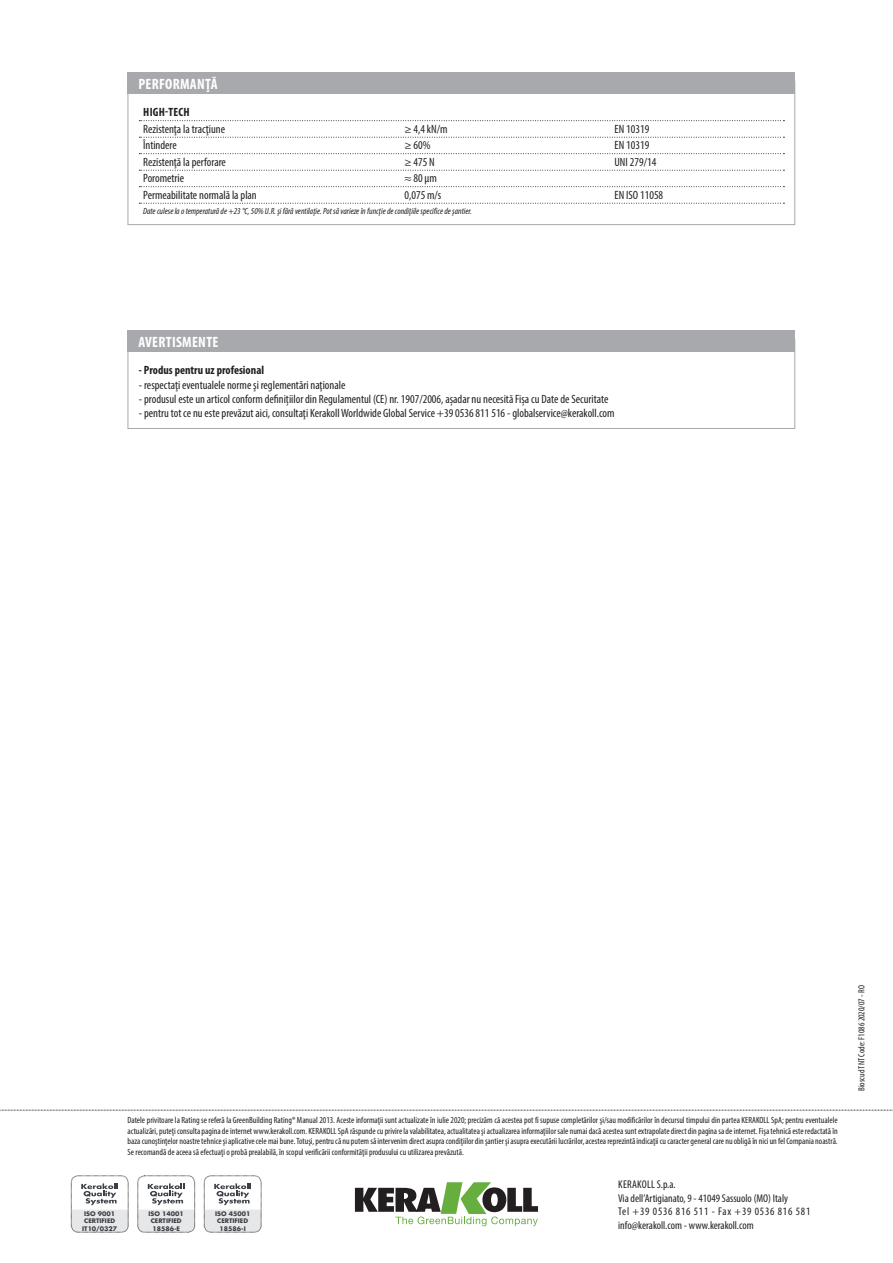
<style>
.page{position:relative;width:893px;height:1263px;background:#fff}
.page>*{position:absolute;margin:0;border:0;box-sizing:border-box;transform-origin:0 0}
.titolo_box{font:700 condensed 15px "Myriad Pro";letter-spacing:.02em;color:#fff}
.testo_box{font:condensed 12px "Myriad Pro";color:#231f20}
.tabelle_-_testo{font:condensed 12px "Myriad Pro";color:#231f20}
.eco_resa{font:condensed 12px "Myriad Pro";color:#231f20}
.testo_box_bold{font:700 condensed 12px "Myriad Pro";color:#231f20}
.tabelle_-_titoli_bol{font:700 condensed 12px "Myriad Pro";letter-spacing:.02em;color:#231f20}
.t1{font:condensed 11.25px/13.5px "Myriad Pro";color:#231f20}
.notag_eco_codice_sc{font:condensed 9px/10.5px "Myriad Pro";color:#231f20;text-align:justify}
.tabelle_-_note{font:italic condensed 9px "Myriad Pro";color:#231f20}
.t2{font:700 6.15px/7.4px "Futura Std";color:#3c3f44;text-align:center}
</style>
<div class="page">
<svg style="left:0;top:1110px;width:893px;height:1px"></svg>
<svg style="left:355px;top:1182px;width:183px;height:44px"></svg>
<div style="left:71px;top:1175px;width:57px;height:57px;border:1px dashed #231f20;border-radius:7px"></div>
<svg style="left:71px;top:1183px;width:57px;height:49px"></svg>
<div style="left:138px;top:1175px;width:57px;height:57px;border:1px dashed #231f20;border-radius:7px"></div>
<svg style="left:138px;top:1183px;width:57px;height:49px"></svg>
<div style="left:204px;top:1175px;width:57px;height:57px;border:1px dashed #231f20;border-radius:7px"></div>
<svg style="left:204px;top:1183px;width:57px;height:49px"></svg>
<div style="left:128px;top:339px;width:667px;height:90px;border:1px solid #a8a9ad"></div>
<div style="left:128px;top:330px;width:667px;height:22px;background:#a8a9ad"></div>
<svg style="left:139px;top:120px;width:645px;height:1px"></svg>
<svg style="left:139px;top:137px;width:645px;height:1px"></svg>
<svg style="left:139px;top:153px;width:645px;height:1px"></svg>
<svg style="left:139px;top:170px;width:645px;height:1px"></svg>
<svg style="left:139px;top:186px;width:645px;height:1px"></svg>
<svg style="left:139px;top:203px;width:645px;height:1px"></svg>
<div style="left:128px;top:72px;width:667px;height:22px;background:#a8a9ad"></div>
<p class="titolo_box" style="left:138px;top:74px;width:81px">PERFORMANŢĂ</p>
<p class="tabelle_-_titoli_bol" style="left:143px;top:105px;width:48px">HIGH-TECH</p>
<p class="tabelle_-_testo" style="left:143px;top:121px;width:83px">Rezistenţa la tracţiune</p>
<p class="tabelle_-_testo" style="left:404px;top:121px;width:45px">≥ 4,4 kN/m</p>
<p class="tabelle_-_testo" style="left:614px;top:121px;width:36px">EN 10319</p>
<p class="tabelle_-_testo" style="left:143px;top:138px;width:35px">Întindere</p>
<p class="tabelle_-_testo" style="left:404px;top:138px;width:28px">≥ 60%</p>
<p class="tabelle_-_testo" style="left:614px;top:138px;width:36px">EN 10319</p>
<p class="tabelle_-_testo" style="left:143px;top:154px;width:84px">Rezistenţă la perforare</p>
<p class="tabelle_-_testo" style="left:404px;top:154px;width:32px">≥ 475 N</p>
<p class="tabelle_-_testo" style="left:614px;top:154px;width:43px">UNI 279/14</p>
<p class="tabelle_-_testo" style="left:143px;top:171px;width:42px">Porometrie</p>
<p class="tabelle_-_testo" style="left:404px;top:171px;width:34px">≈ 80 μm</p>
<p class="tabelle_-_testo" style="left:143px;top:187px;width:115px">Permeabilitate normală la plan</p>
<p class="tabelle_-_testo" style="left:404px;top:187px;width:38px">0,075 m/s</p>
<p class="tabelle_-_testo" style="left:614px;top:187px;width:50px">EN ISO 11058</p>
<p class="tabelle_-_note" style="left:143px;top:205px;width:330px">Date culese la o temperatură de +23 °C, 50% U.R. şi fără ventilaţie. Pot să varieze în funcţie de condiţiile specifice de şantier.</p>
<p class="titolo_box" style="left:138px;top:332px;width:82px">AVERTISMENTE</p>
<p class="testo_box_bold" style="left:139px;top:363px;width:127px">- Produs pentru uz profesional</p>
<p class="testo_box" style="left:139px;top:377px;width:208px">- respectaţi eventualele norme şi reglementări naţionale</p>
<p class="eco_resa" style="left:139px;top:392px;width:471px">- produsul este un articol conform definițiilor din Regulamentul (CE) nr. 1907/2006, așadar nu necesită Fișa cu Date de Securitate</p>
<p class="testo_box" style="left:139px;top:406px;width:477px">- pentru tot ce nu este prevăzut aici, consultaţi Kerakoll Worldwide Global Service +39 0536 811 516 - globalservice@kerakoll.com</p>
<p class="notag_eco_codice_sc" style="left:128px;top:1115px;width:712px">Datele privitoare la Rating se referă la GreenBuilding Rating® Manual 2013. Aceste informaţii sunt actualizate în iulie 2020; precizăm că acestea pot fi supuse completărilor şi/sau modificărilor în decursul timpului din partea KERAKOLL SpA; pentru eventualele actualizări, puteţi consulta pagina de internet www.kerakoll.com. KERAKOLL SpA răspunde cu privire la valabilitatea, actualitatea şi actualizarea informaţiilor sale numai dacă acestea sunt extrapolate direct din pagina sa de internet. Fişa tehnică este redactată în baza cunoştinţelor noastre tehnice şi aplicative cele mai bune. Totuşi, pentru că nu putem să intervenim direct asupra condiţiilor din şantier şi asupra executării lucrărilor, acestea reprezintă indicaţii cu caracter general care nu obligă în nici un fel Compania noastră.<br>Se recomandă de aceea să efectuaţi o probă prealabilă, în scopul verificării conformităţii produsului cu utilizarea prevăzută.</p>
<p class="t1" style="left:618px;top:1178px;width:194px">KERAKOLL S.p.a.<br>Via dell’Artigianato, 9 - 41049 Sassuolo (MO) Italy<br>Tel +39 0536 816 511 - Fax +39 0536 816 581 info@kerakoll.com - www.kerakoll.com</p>
<p class="t2" style="left:82px;top:1210px;width:36px">ISO 9001<br>CERTIFIED<br>IT10/0327</p>
<p class="t2" style="left:149px;top:1210px;width:37px">ISO 14001<br>CERTIFIED<br>18586-E</p>
<p class="t2" style="left:215px;top:1210px;width:37px">ISO 45001<br>CERTIFIED<br>18586-I</p>
<p class="notag_eco_codice_sc" style="left:856px;top:1091px;width:107px;rotate:-90deg">Bioscud TNT Code: F1086 2020/07 - RO</p>
</div>
